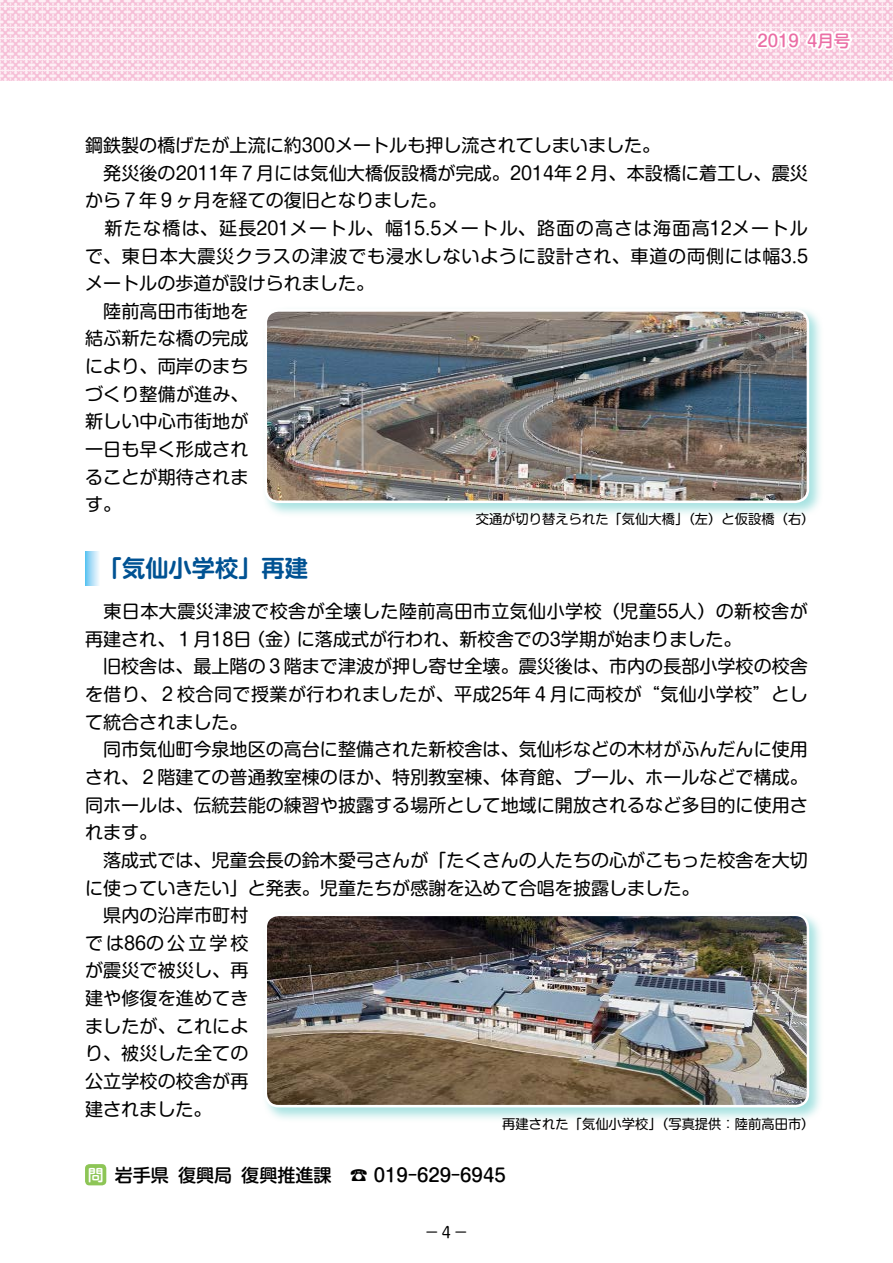
<style>
.page{position:relative;width:893px;height:1263px;background:#fff}
.page>*{position:absolute;margin:0;border:0;box-sizing:border-box;transform-origin:0 0}
.t1{font:700 23.4px "Shin M Go Pro De";color:#005293}
.t2{font:18px/27.6px "Shin M Go Pro";color:#000}
.t3{font:500 18px "Shin M Go Pro";color:#000}
.t4{font:500 16.5px "Shin M Go Pro";color:#eb6ea5}
.t5{font:14.85px "Shin M Go Pro";color:#000}
.t6{font:13.35px "Shin M Go Pro";color:#000}
.t7{font:10.65px "MO Jimon Style A B";color:#f6bfd7}
.s1{font-size:15.9px;color:#fff}
</style>
<div class="page">
<div style="left:0;top:0;width:893px;height:81px;background:#fdeff5"></div>
<svg style="left:756px;top:31px;width:96px;height:19px"></svg>
<div style="left:262px;top:306px;width:562px;height:212px;background:#00ada9;opacity:.35"></div>
<img style="left:266px;top:310px;width:542px;height:192px">
<div style="left:264px;top:309px;width:545px;height:194px;border:3px solid #fff;border-radius:13px"></div>
<svg style="left:85px;top:551px;width:14px;height:34px"></svg>
<div style="left:262px;top:910px;width:562px;height:213px;background:#00ada9;opacity:.35"></div>
<img style="left:266px;top:915px;width:542px;height:191px">
<div style="left:264px;top:913px;width:545px;height:194px;border:3px solid #fff;border-radius:13px"></div>
<div style="left:85px;top:1164px;width:21px;height:21px;background:#8dc556;border-radius:4px"></div>
<div style="left:425px;top:1230px;width:14px;height:4px;border:3px solid #fff"></div>
<div style="left:454px;top:1230px;width:14px;height:4px;border:3px solid #fff"></div>
<p class="t7" style="left:0;top:-7px;width:894px">••••••••••••••••••••••••••••••••••••••••••••••••••••••••••••••••••••••••••••••••••••</p>
<p class="t7" style="left:0;top:3px;width:894px">••••••••••••••••••••••••••••••••••••••••••••••••••••••••••••••••••••••••••••••••••••</p>
<p class="t7" style="left:0;top:14px;width:894px">••••••••••••••••••••••••••••••••••••••••••••••••••••••••••••••••••••••••••••••••••••</p>
<p class="t7" style="left:0;top:25px;width:894px">••••••••••••••••••••••••••••••••••••••••••••••••••••••••••••••••••••••••••••••••••••</p>
<p class="t7" style="left:0;top:35px;width:894px">••••••••••••••••••••••••••••••••••••••••••••••••••••••••••••••••••••••••••••••••••••</p>
<p class="t7" style="left:0;top:46px;width:894px">••••••••••••••••••••••••••••••••••••••••••••••••••••••••••••••••••••••••••••••••••••</p>
<p class="t7" style="left:0;top:57px;width:894px">••••••••••••••••••••••••••••••••••••••••••••••••••••••••••••••••••••••••••••••••••••</p>
<p class="t7" style="left:0;top:67px;width:894px">••••••••••••••••••••••••••••••••••••••••••••••••••••••••••••••••••••••••••••••••••••</p>
<p class="t4" style="left:757px;top:27px;width:95px">2019 4月号</p>
<p class="t2" style="left:85px;top:129px;width:724px">鋼鉄製の橋げたが上流に約300メートルも押し流されてしまいました。<br>　発災後の2011年７月には気仙大橋仮設橋が完成。2014年２月、本設橋に着工し、震災から７年９ヶ月を経ての復旧となりました。<br>　新たな橋は、延長201メートル、幅15.5メートル、路面の高さは海面高12メートルで、東日本大震災クラスの津波でも浸水しないように設計され、車道の両側には幅3.5メートルの歩道が設けられました。<br>　陸前高田市街地を<br>結ぶ新たな橋の完成<br>により、両岸のまち<br>づくり整備が進み、<br>新しい中心市街地が<br>一日も早く形成され<br>ることが期待されま<br>す。</p>
<p class="t6" style="left:476px;top:508px;width:340px">交通が切り替えられた「気仙大橋」（左）と仮設橋（右）</p>
<p class="t1" style="left:99px;top:549px;width:210px">「気仙小学校」再建</p>
<p class="t2" style="left:85px;top:595px;width:724px">　東日本大震災津波で校舎が全壊した陸前高田市立気仙小学校（児童55人）の新校舎が再建され、１月18日（金）に落成式が行われ、新校舎での3学期が始まりました。<br>　旧校舎は、最上階の３階まで津波が押し寄せ全壊。震災後は、市内の長部小学校の校舎を借り、２校合同で授業が行われましたが、平成25年４月に両校が“気仙小学校”として統合されました。<br>　同市気仙町今泉地区の高台に整備された新校舎は、気仙杉などの木材がふんだんに使用され、２階建ての普通教室棟のほか、特別教室棟、体育館、プール、ホールなどで構成。同ホールは、伝統芸能の練習や披露する場所として地域に開放されるなど多目的に使用されます。<br>　落成式では、児童会長の鈴木愛弓さんが「たくさんの人たちの心がこもった校舎を大切に使っていきたい」と発表。児童たちが感謝を込めて合唱を披露しました。<br>　県内の沿岸市町村<br>では86の公立学校<br>が震災で被災し、再<br>建や修復を進めてき<br>ましたが、これによ<br>り、被災した全ての<br>公立学校の校舎が再<br>建されました。</p>
<p class="t6" style="left:502px;top:1113px;width:314px">再建された「気仙小学校」（写真提供：陸前高田市）</p>
<p class="t3" style="left:88px;top:1160px;width:420px"><span class="s1">問</span> 岩手県 復興局 復興推進課　☎ 019-629-6945</p>
<p class="t5" style="left:425px;top:1220px;width:45px">− 4 −</p>
</div>
